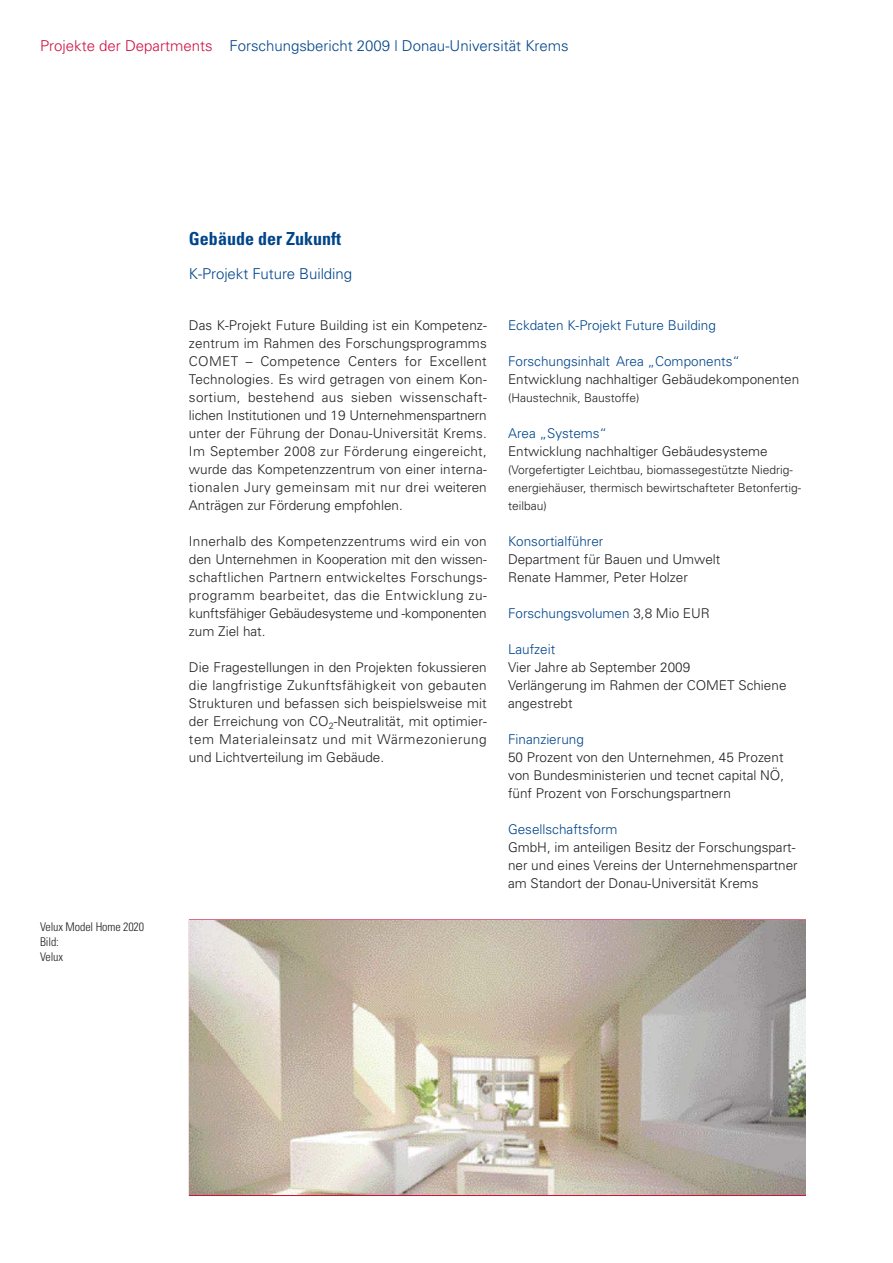
<style>
.page{position:relative;width:893px;height:1263px;background:#fff}
.page>*{position:absolute;margin:0;border:0;box-sizing:border-box;transform-origin:0 0}
.t1{font:700 condensed 18px "Univers";color:#00458a}
.t2{font:300 15px "Univers";color:#00458a}
.t3{font:300 13.5px/18px "Univers";color:#231f20;text-align:justify}
.t4{font:300 13.5px "Univers";color:#00458a}
.t5{font:300 12px/18px "Univers";color:#231f20}
.t6{font:300 condensed 12px/15px "Univers";letter-spacing:-.01em;color:#231f20}
.s1{color:#ce1041}
.s2{color:#231f20}
</style>
<div class="page">
<img style="left:190px;top:920px;width:615px;height:275px">
<p class="t2" style="left:40px;top:40px;width:530px"><span class="s1">Projekte der Departments</span> Forschungsbericht 2009 | Donau-Universität Krems</p>
<p class="t6" style="left:40px;top:921px;width:106px">Velux Model Home 2020<br>Bild:<br>Velux</p>
<h1 class="t1" style="left:189px;top:232px;width:153px">Gebäude der Zukunft</h1>
<p class="t2" style="left:189px;top:268px;width:164px">K-Projekt Future Building</p>
<p class="t3" style="left:189px;top:318px;width:299px">Das K-Projekt Future Building ist ein Kompetenz&shy;zentrum im Rahmen des Forschungsprogramms COMET – Competence Centers for Excellent Technologies. Es wird getragen von einem Kon&shy;sortium, bestehend aus sieben wissenschaft&shy;lichen Institutionen und 19 Unternehmenspartnern unter der Führung der Donau-Universität Krems.<br>Im September 2008 zur Förderung eingereicht, wurde das Kompetenzzentrum von einer interna&shy;tionalen Jury gemeinsam mit nur drei weiteren Anträgen zur Förderung empfohlen.</p>
<p class="t3" style="left:189px;top:534px;width:299px">Innerhalb des Kompetenzzentrums wird ein von den Unternehmen in Kooperation mit den wissen&shy;schaftlichen Partnern entwickeltes Forschungs&shy;programm bearbeitet, das die Entwicklung zu&shy;kunftsfähiger Gebäudesysteme und -komponenten zum Ziel hat.</p>
<p class="t3" style="left:189px;top:660px;width:299px">Die Fragestellungen in den Projekten fokussieren die langfristige Zukunftsfähigkeit von gebauten Strukturen und befassen sich beispielsweise mit der Erreichung von CO<sub>2</sub>-Neutralität, mit optimier&shy;tem Materialeinsatz und mit Wärmezonierung und Lichtverteilung im Gebäude.</p>
<p class="t4" style="left:508px;top:320px;width:209px">Eckdaten K-Projekt Future Building</p>
<p class="t4" style="left:508px;top:356px;width:233px">Forschungsinhalt Area „Components“</p>
<p class="t3" style="left:508px;top:371px;width:293px">Entwicklung nachhaltiger Gebäudekomponenten</p>
<p class="t5" style="left:508px;top:390px;width:133px">(Haustechnik, Baustoffe)</p>
<p class="t4" style="left:508px;top:428px;width:101px">Area „Systems“</p>
<p class="t3" style="left:508px;top:443px;width:261px">Entwicklung nachhaltiger Gebäudesysteme</p>
<p class="t5" style="left:508px;top:462px;width:295px">(Vorgefertigter Leichtbau, biomassegestützte Niedrig&shy;energiehäuser, thermisch bewirtschafteter Betonfertig&shy;teilbau)</p>
<p class="t4" style="left:508px;top:536px;width:97px">Konsortialführer</p>
<p class="t3" style="left:508px;top:551px;width:214px">Department für Bauen und Umwelt<br>Renate Hammer, Peter Holzer</p>
<p class="t4" style="left:508px;top:608px;width:203px">Forschungsvolumen <span class="s2">3,8 Mio EUR</span></p>
<p class="t4" style="left:508px;top:644px;width:49px">Laufzeit</p>
<p class="t3" style="left:508px;top:659px;width:280px;text-align:left">Vier Jahre ab September 2009<br>Verlängerung im Rahmen der COMET Schiene angestrebt</p>
<p class="t4" style="left:508px;top:734px;width:77px">Finanzierung</p>
<p class="t3" style="left:508px;top:749px;width:278px">50 Prozent von den Unternehmen, 45 Prozent von Bundesministerien und tecnet capital NÖ, fünf Prozent von Forschungspartnern</p>
<p class="t4" style="left:508px;top:824px;width:111px">Gesellschaftsform</p>
<p class="t3" style="left:508px;top:839px;width:291px;text-align:left">GmbH, im anteiligen Besitz der Forschungspart&shy;ner und eines Vereins der Unternehmenspartner am Standort der Donau-Universität Krems</p>
</div>
